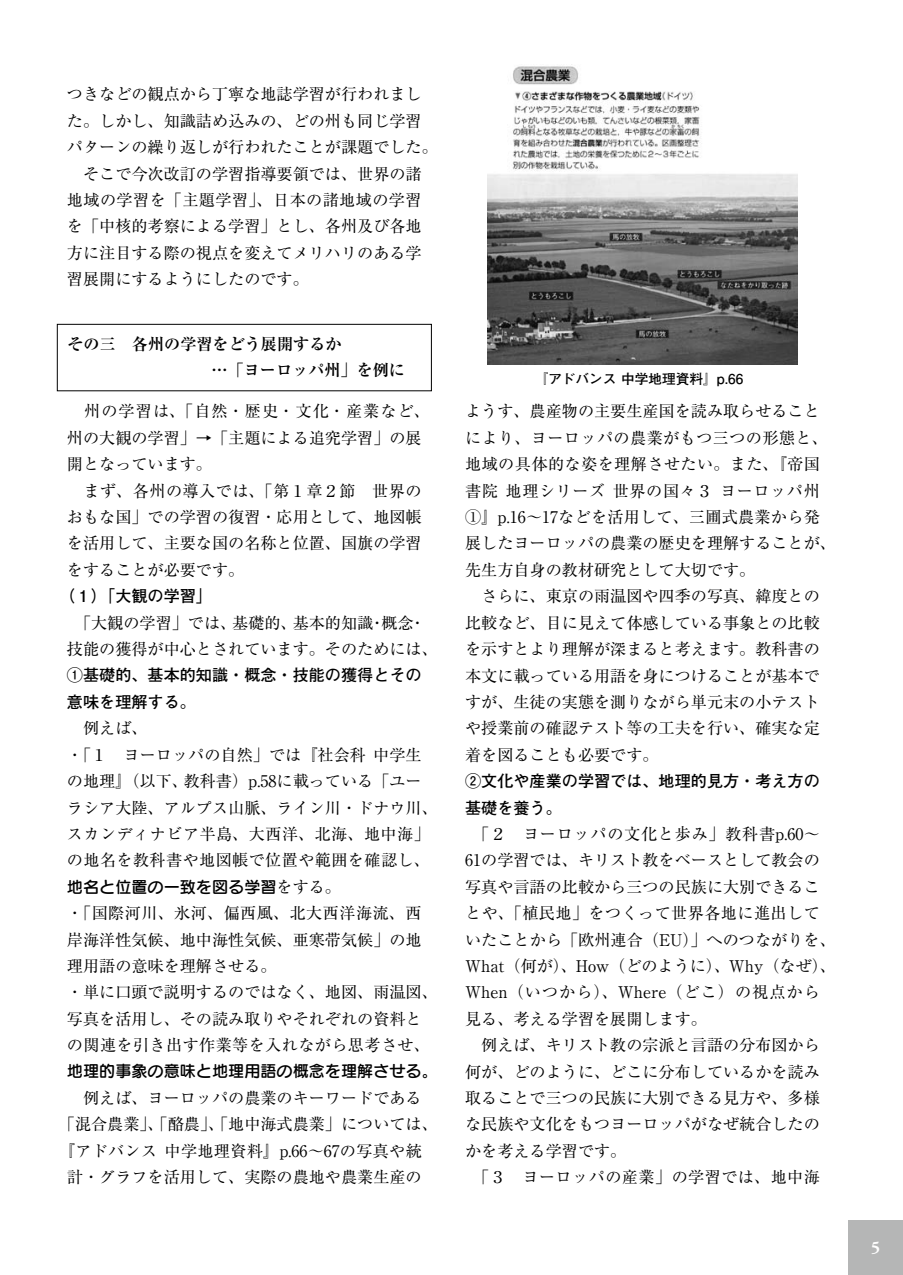
<style>
.page{position:relative;width:903px;height:1275px;background:#fff}
.page>*{position:absolute;margin:0;border:0;box-sizing:border-box;transform-origin:0 0}
.t1{font:700 17.32px "Adobe Garamond Pro";color:#fff}
.t2{font:16.1px/26.4px "Ryumin Pr 6";color:#000}
.t3{font:16.1px "Ryumin Pr 6";letter-spacing:.03em;color:#000}
.t4{font:16.1px "Ryumin Pr 6";letter-spacing:.025em;color:#000}
.t5{font:700 16.1px "Futo Go B101 Pr 6";color:#000}
.t6{font:16.1px "Seurat Pro DB";color:#000}
.t7{font:700 16.1px/26.1px "Ryumin Pr 6";color:#000}
.t8{font:16.1px "Ryumin Pr 6";letter-spacing:.02em;color:#000}
.t9{font:16.1px "Ryumin Pr 6";letter-spacing:.065em;color:#000}
.t10{font:700 13.65px "Futo Go B101 Pr 6";color:#000}
.s1{font-family:"Ryumin Pr 6"}
.s2{font-family:"Futo Go B101 Pr 6";font-weight:700}
</style>
<div class="page">
<div style="left:57px;top:324px;width:375px;height:67px;border:1px solid #000"></div>
<img style="left:487px;top:64px;width:310px;height:301px">
<div style="left:848px;top:1220px;width:55px;height:55px;background:#b5b6b6"></div>
<p class="t2" style="left:67px;top:80px;width:372px">つきなどの観点から丁寧な地誌学習が行われました。しかし、知識詰め込みの、どの州も同じ学習パターンの繰り返しが行われたことが課題でした。　そこで今次改訂の学習指導要領では、世界の諸地域の学習を「主題学習」、日本の諸地域の学習を「中核的考察による学習」とし、各州及び各地方に注目する際の視点を変えてメリハリのある学習展開にするようにしたのです。</p>
<p class="t7" style="left:212px;top:331px;width:211px;text-indent:-144px">その三　各州の学習をどう展開するか<br>…「ヨーロッパ州」を例に　</p>
<p class="t9" style="left:67px;top:399px;width:364px">　州の学習は、「自然・歴史・文化・産業など、</p>
<p class="t2" style="left:67px;top:424px;width:356px">州の大観の学習」→「主題による追究学習」の展</p>
<p class="t2" style="left:67px;top:450px;width:147px">開となっています。</p>
<p class="t3" style="left:67px;top:478px;width:356px">　まず、各州の導入では、「第１章２節　世界の</p>
<p class="t2" style="left:67px;top:503px;width:356px">おもな国」での学習の復習・応用として、地図帳</p>
<p class="t2" style="left:67px;top:529px;width:356px">を活用して、主要な国の名称と位置、国旗の学習</p>
<p class="t2" style="left:67px;top:556px;width:179px">をすることが必要です。</p>
<p class="t5" style="left:59px;top:583px;width:155px">（１）「大観の学習」</p>
<p class="t2" style="left:67px;top:608px;width:360px">　「大観の学習」では、基礎的、基本的知識・概念・</p>
<p class="t2" style="left:67px;top:635px;width:372px">技能の獲得が中心とされています。そのためには、</p>
<p class="t5" style="left:67px;top:662px;width:356px">①基礎的、基本的知識・概念・技能の獲得とその</p>
<p class="t5" style="left:67px;top:689px;width:130px">意味を理解する。</p>
<p class="t2" style="left:67px;top:714px;width:82px">　例えば、</p>
<p class="t2" style="left:67px;top:741px;width:356px">・「１　ヨーロッパの自然」では『社会科 中学生</p>
<p class="t2" style="left:67px;top:767px;width:356px">の地理』（以下、教科書）p.58に載っている「ユー</p>
<p class="t2" style="left:67px;top:793px;width:372px">ラシア大陸、アルプス山脈、ライン川・ドナウ川、</p>
<p class="t3" style="left:67px;top:821px;width:364px">スカンディナビア半島、大西洋、北海、地中海」</p>
<p class="t4" style="left:67px;top:848px;width:364px">の地名を教科書や地図帳で位置や範囲を確認し、</p>
<p class="t6" style="left:67px;top:876px;width:276px">地名と位置の一致を図る学習<span class="s1">をする。</span></p>
<p class="t3" style="left:67px;top:900px;width:356px">・「国際河川、氷河、偏西風、北大西洋海流、西</p>
<p class="t2" style="left:67px;top:925px;width:356px">岸海洋性気候、地中海性気候、亜寒帯気候」の地</p>
<p class="t2" style="left:67px;top:952px;width:211px">理用語の意味を理解させる。</p>
<p class="t2" style="left:67px;top:978px;width:372px">・単に口頭で説明するのではなく、地図、雨温図、</p>
<p class="t2" style="left:67px;top:1005px;width:356px">写真を活用し、その読み取りやそれぞれの資料と</p>
<p class="t4" style="left:67px;top:1032px;width:364px">の関連を引き出す作業等を入れながら思考させ、</p>
<p class="t6" style="left:67px;top:1061px;width:372px">地理的事象の意味と地理用語の概念を理解させる。</p>
<p class="t2" style="left:67px;top:1084px;width:356px">　例えば、ヨーロッパの農業のキーワードである</p>
<p class="t2" style="left:59px;top:1110px;width:380px">「混合農業」、「酪農」、「地中海式農業」については、</p>
<p class="t8" style="left:59px;top:1138px;width:364px">『アドバンス 中学地理資料』p.66〜67の写真や統</p>
<p class="t2" style="left:67px;top:1163px;width:356px">計・グラフを活用して、実際の農地や農業生産の</p>
<p class="t10" style="left:535px;top:368px;width:210px">『アドバンス 中学地理資料』p.66</p>
<p class="t2" style="left:465px;top:397px;width:372px">ようす、農産物の主要生産国を読み取らせることにより、ヨーロッパの農業がもつ三つの形態と、地域の具体的な姿を理解させたい。また、『帝国書院 地理シリーズ 世界の国々３ ヨーロッパ州<br>①』p.16〜17などを活用して、三圃式農業から発展したヨーロッパの農業の歴史を理解することが、先生方自身の教材研究として大切です。<br>　さらに、東京の雨温図や四季の写真、緯度との比較など、目に見えて体感している事象との比較を示すとより理解が深まると考えます。教科書の本文に載っている用語を身につけることが基本ですが、生徒の実態を測りながら単元末の小テストや授業前の確認テスト等の工夫を行い、確実な定着を図ることも必要です。<br><span class="s2">②文化や産業の学習では、地理的見方・考え方の基礎を養う。<br></span>　「２　ヨーロッパの文化と歩み」教科書p.60〜<br>61の学習では、キリスト教をベースとして教会の写真や言語の比較から三つの民族に大別できることや、「植民地」をつくって世界各地に進出していたことから「欧州連合（EU）」へのつながりを、<br>What（何が）、How（どのように）、Why（なぜ）、<br>When（いつから）、Where（どこ）の視点から見る、考える学習を展開します。<br>　例えば、キリスト教の宗派と言語の分布図から何が、どのように、どこに分布しているかを読み取ることで三つの民族に大別できる見方や、多様な民族や文化をもつヨーロッパがなぜ統合したのかを考える学習です。<br>　「３　ヨーロッパの産業」の学習では、地中海</p>
<p class="t1" style="left:871px;top:1238px;width:11px">5</p>
</div>
